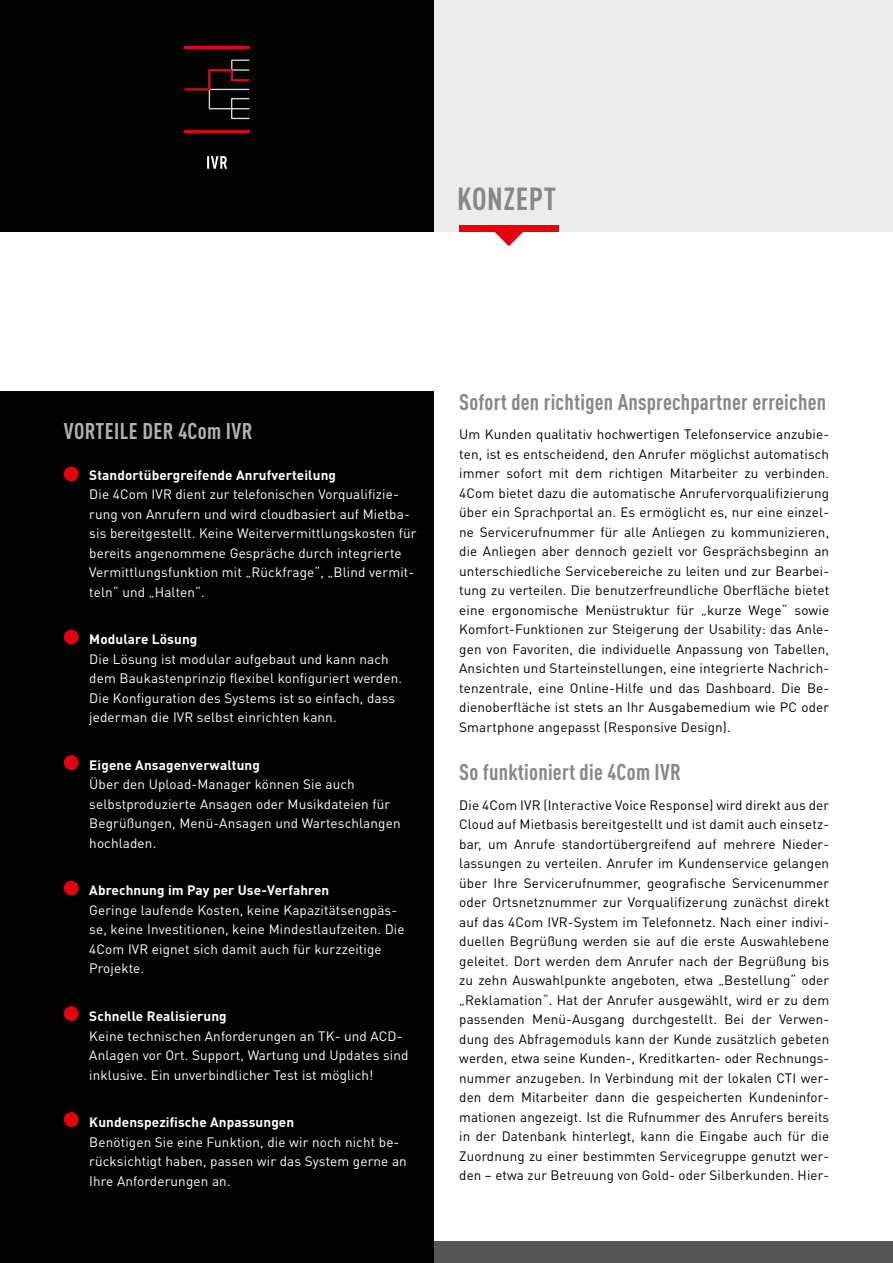
<style>
.page{position:relative;width:893px;height:1263px;background:#fff}
.page>*{position:absolute;margin:0;border:0;box-sizing:border-box;transform-origin:0 0}
.t1{font:700 condensed 31.5px "DINOT";letter-spacing:.02em;color:#878786}
.t2{font:700 condensed 22.5px "DINOT";letter-spacing:.01em;color:#878786}
.t3{font:700 condensed 22.5px "DINOT";letter-spacing:.02em;color:#b1b2b3}
.t4{font:13.5px/19.5px "DINOT";letter-spacing:.01em;color:#000;text-align:justify}
.t5{font:13.5px/19.5px "DINOT";letter-spacing:.01em;color:#fff}
.t6{font:700 13.5px "DINOT";letter-spacing:.01em;color:#fff}
</style>
<div class="page">
<div style="left:0;top:1242px;width:893px;height:21px;background:#565656"></div>
<div style="left:0;top:0;width:893px;height:231px;background:#ececed"></div>
<div style="left:0;top:391px;width:434px;height:872px;background:#020203"></div>
<div style="left:0;top:0;width:434px;height:231px;background:#020203"></div>
<div style="left:459px;top:225px;width:99px;height:6px;background:#e3000f"></div>
<div style="left:64px;top:466px;width:15px;height:15px;background:#e3000f;border-radius:50%"></div>
<div style="left:64px;top:629px;width:15px;height:15px;background:#e3000f;border-radius:50%"></div>
<div style="left:64px;top:755px;width:15px;height:15px;background:#e3000f;border-radius:50%"></div>
<div style="left:64px;top:881px;width:15px;height:14px;background:#e3000f;border-radius:50%"></div>
<div style="left:64px;top:1006px;width:15px;height:15px;background:#e3000f;border-radius:50%"></div>
<div style="left:64px;top:1112px;width:15px;height:15px;background:#e3000f;border-radius:50%"></div>
<svg style="left:488px;top:231px;width:42px;height:15px"></svg>
<svg style="left:207px;top:156px;width:20px;height:13px"></svg>
<hr style="left:184px;top:46px;width:65px;height:3px;background:#e3000f">
<hr style="left:184px;top:130px;width:65px;height:3px;background:#e3000f">
<svg style="left:184px;top:59px;width:66px;height:61px"></svg>
<h1 class="t1" style="left:457px;top:180px;width:100px">KONZEPT</h1>
<h2 class="t3" style="left:64px;top:417px;width:190px">VORTEILE DER 4Com IVR</h2>
<p class="t6" style="left:89px;top:466px;width:248px">Standortübergreifende Anrufverteilung</p>
<p class="t5" style="left:89px;top:484px;width:329px">Die 4Com IVR dient zur telefonischen Vorqualifizie&shy;rung von Anrufern und wird cloudbasiert auf Mietba&shy;sis bereitgestellt. Keine Weitervermittlungskosten für bereits angenommene Gespräche durch integrierte Vermittlungsfunktion mit „Rückfrage“, „Blind vermit&shy;teln“ und „Halten“.</p>
<p class="t6" style="left:89px;top:630px;width:110px">Modulare Lösung</p>
<p class="t5" style="left:89px;top:649px;width:314px">Die Lösung ist modular aufgebaut und kann nach dem Baukastenprinzip flexibel konfiguriert werden.<br>Die Konfiguration des Systems ist so einfach, dass jederman die IVR selbst einrichten kann.</p>
<p class="t6" style="left:89px;top:756px;width:172px">Eigene Ansagenverwaltung</p>
<p class="t5" style="left:89px;top:774px;width:313px">Über den Upload-Manager können Sie auch selbstproduzierte Ansagen oder Musikdateien für Begrüßungen, Menü-Ansagen und Warteschlangen hochladen.</p>
<p class="t6" style="left:89px;top:881px;width:242px">Abrechnung im Pay per Use-Verfahren</p>
<p class="t5" style="left:89px;top:900px;width:317px">Geringe laufende Kosten, keine Kapazitätsengpäs&shy;se, keine Investitionen, keine Mindestlaufzeiten. Die 4Com IVR eignet sich damit auch für kurzzeitige Projekte.</p>
<p class="t6" style="left:89px;top:1007px;width:139px">Schnelle Realisierung</p>
<p class="t5" style="left:89px;top:1025px;width:321px">Keine technischen Anforderungen an TK- und ACD-<br>Anlagen vor Ort. Support, Wartung und Updates sind inklusive. Ein unverbindlicher Test ist möglich!</p>
<p class="t6" style="left:89px;top:1113px;width:206px">Kundenspezifische Anpassungen</p>
<p class="t5" style="left:89px;top:1131px;width:319px">Benötigen Sie eine Funktion, die wir noch nicht be&shy;rücksichtigt haben, passen wir das System gerne an<br>Ihre Anforderungen an.</p>
<h2 class="t2" style="left:459px;top:388px;width:368px">Sofort den richtigen Ansprechpartner erreichen</h2>
<p class="t4" style="left:459px;top:424px;width:371px">Um Kunden qualitativ hochwertigen Telefonservice anzubie&shy;ten, ist es entscheidend, den Anrufer möglichst automatisch immer sofort mit dem richtigen Mitarbeiter zu verbinden.<br>4Com bietet dazu die automatische Anrufervorqualifizierung über ein Sprachportal an. Es ermöglicht es, nur eine einzel&shy;ne Servicerufnummer für alle Anliegen zu kommunizieren, die Anliegen aber dennoch gezielt vor Gesprächsbeginn an unterschiedliche Servicebereiche zu leiten und zur Bearbei&shy;tung zu verteilen. Die benutzerfreundliche Oberfläche bietet eine ergonomische Menüstruktur für „kurze Wege“ sowie Komfort-Funktionen zur Steigerung der Usability: das Anle&shy;gen von Favoriten, die individuelle Anpassung von Tabellen, Ansichten und Starteinstellungen, eine integrierte Nachrich&shy;tenzentrale, eine Online-Hilfe und das Dashboard. Die Be&shy;dienoberfläche ist stets an Ihr Ausgabemedium wie PC oder Smartphone angepasst (Responsive Design).</p>
<h2 class="t2" style="left:459px;top:759px;width:223px">So funktioniert die 4Com IVR</h2>
<p class="t4" style="left:459px;top:794px;width:371px">Die 4Com IVR (Interactive Voice Response) wird direkt aus der Cloud auf Mietbasis bereitgestellt und ist damit auch einsetz&shy;bar, um Anrufe standortübergreifend auf mehrere Nieder&shy;lassungen zu verteilen. Anrufer im Kundenservice gelangen über Ihre Servicerufnummer, geografische Servicenummer oder Ortsnetznummer zur Vorqualifizerung zunächst direkt auf das 4Com IVR-System im Telefonnetz. Nach einer indivi&shy;duellen Begrüßung werden sie auf die erste Auswahlebene geleitet. Dort werden dem Anrufer nach der Begrüßung bis zu zehn Auswahlpunkte angeboten, etwa „Bestellung“ oder „Reklamation“. Hat der Anrufer ausgewählt, wird er zu dem passenden Menü-Ausgang durchgestellt. Bei der Verwen&shy;dung des Abfragemoduls kann der Kunde zusätzlich gebeten werden, etwa seine Kunden-, Kreditkarten- oder Rechnungs&shy;nummer anzugeben. In Verbindung mit der lokalen CTI wer&shy;den dem Mitarbeiter dann die gespeicherten Kundeninfor&shy;mationen angezeigt. Ist die Rufnummer des Anrufers bereits in der Datenbank hinterlegt, kann die Eingabe auch für die Zuordnung zu einer bestimmten Servicegruppe genutzt wer&shy;den – etwa zur Betreuung von Gold- oder Silberkunden. Hier-</p>
</div>
